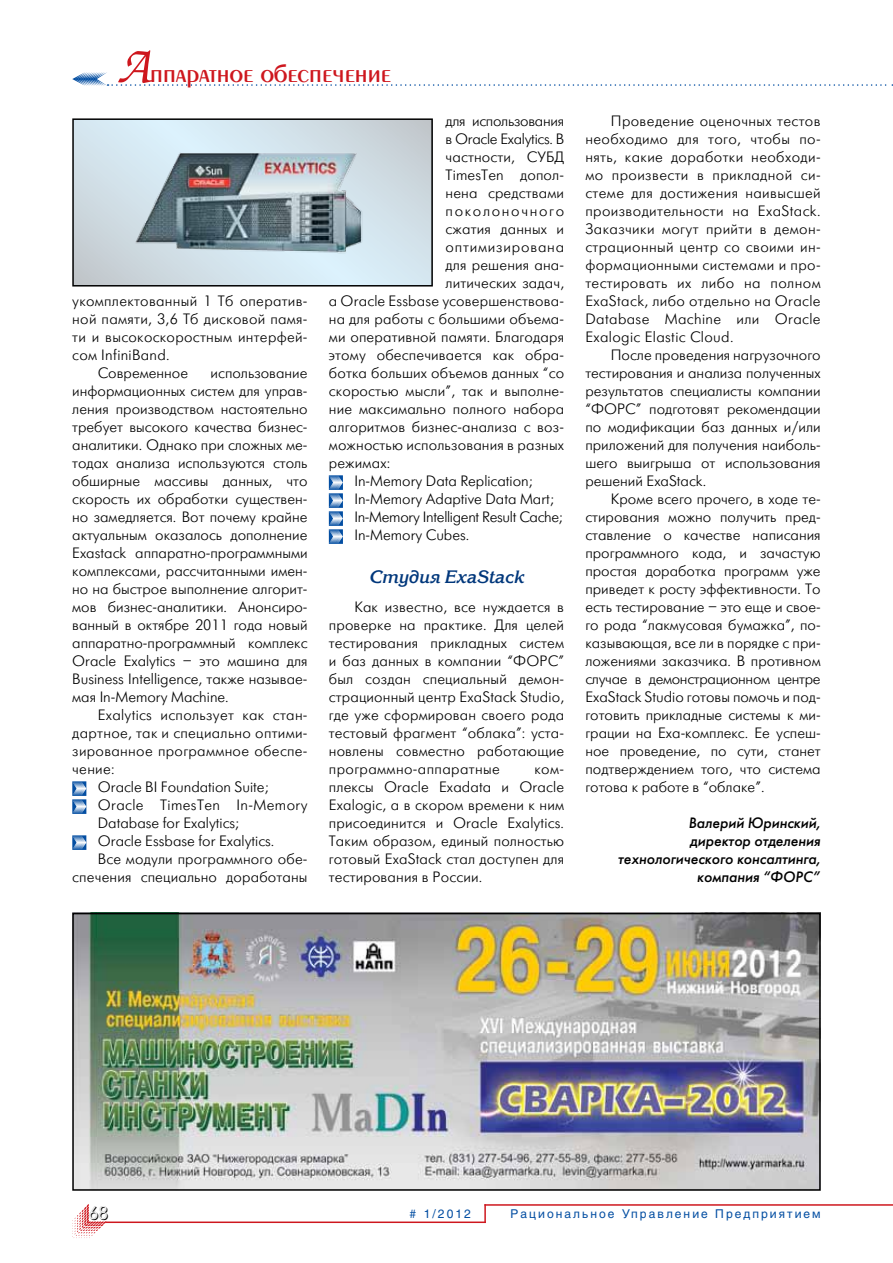
<style>
.page{position:relative;width:893px;height:1263px;background:#fff}
.page>*{position:absolute;margin:0;border:0;box-sizing:border-box;transform-origin:0 0}
.t1{font:27px "Penta Demi";color:#ce171e}
.t2{font:italic 700 18px "Korinna C";color:#00377b}
.t3{font:18px "Futuris Shadow C";color:#000}
.t4{font:15px/18px "Futuris Light C";letter-spacing:.01em;color:#000;text-align:justify}
.t5{font:italic 15px/18px "Futuris C";color:#000;text-align:right}
.t6{font:15px "Futuris Light C";letter-spacing:-.02em;color:#000}
.t7{font:15px "Futuris Light C";letter-spacing:.055em;color:#000}
.t8{font:15px "Futuris Light C";letter-spacing:.11em;color:#000}
.t9{font:12px "Helios";letter-spacing:.17em;color:#034ea2}
.s1{font-family:"Zapf Chancery C";font-size:54px}
</style>
<div class="page">
<svg style="left:72px;top:1204px;width:34px;height:34px"></svg>
<svg style="left:484px;top:1206px;width:2px;height:15px"></svg>
<hr style="left:105px;top:1221px;width:381px;height:2px;background:#ce171e">
<hr style="left:484px;top:1204px;width:409px;height:2px;background:#ce171e">
<svg style="left:72px;top:72px;width:821px;height:14px"></svg>
<svg style="left:72px;top:781px;width:14px;height:33px"></svg>
<svg style="left:72px;top:835px;width:14px;height:15px"></svg>
<svg style="left:329px;top:475px;width:14px;height:69px"></svg>
<svg style="left:75px;top:121px;width:355px;height:162px;background:#d0dee6"></svg>
<img style="left:120px;top:140px;width:265px;height:124px">
<div style="left:72px;top:118px;width:361px;height:168px;border:2px solid #000"></div>
<img style="left:75px;top:916px;width:743px;height:272px">
<div style="left:72px;top:913px;width:749px;height:278px;border:2px solid #000"></div>
<h1 class="t1" style="left:117px;top:60px;width:276px"><span class="s1">А</span>ппаратное обеспечение</h1>
<p class="t4" style="left:72px;top:292px;width:237px">укомплектованный 1 Тб оператив-</p>
<p class="t4" style="left:72px;top:310px;width:237px">ной памяти, 3,6 Тб дисковой памя-</p>
<p class="t4" style="left:72px;top:328px;width:237px">ти и высокоскоростным интерфей-</p>
<p class="t4" style="left:72px;top:346px;width:99px">сом InfiniBand.</p>
<p class="t4" style="left:98px;top:364px;width:92px">Современное</p>
<p class="t4" style="left:72px;top:364px;width:237px;text-indent:138px">использование информационных систем для управ&shy;ления производством настоятельно требует высокого качества бизнес&shy;аналитики. Однако при сложных ме&shy;тодах анализа используются столь обширные массивы данных, что скорость их обработки существен&shy;но замедляется. Вот почему крайне актуальным оказалось дополнение Exastack аппаратно-программными комплексами, рассчитанными имен&shy;но на быстрое выполнение алгорит&shy;мов бизнес-аналитики. Анонсиро&shy;ванный в октябре 2011 года новый аппаратно-программный комплекс Oracle Exalytics – это машина для Business Intelligence, также называе&shy;мая In-Memory Machine.</p>
<p class="t4" style="left:98px;top:706px;width:211px">Exalytics использует как стан-</p>
<p class="t4" style="left:72px;top:724px;width:237px">дартное, так и специально оптими-</p>
<p class="t4" style="left:72px;top:742px;width:237px">зированное программное обеспе-</p>
<p class="t4" style="left:72px;top:760px;width:44px">чение:</p>
<p class="t4" style="left:98px;top:778px;width:172px">Oracle BI Foundation Suite;</p>
<p class="t4" style="left:98px;top:796px;width:211px">Oracle TimesTen In-Memory</p>
<p class="t4" style="left:98px;top:814px;width:143px">Database for Exalytics;</p>
<p class="t4" style="left:98px;top:832px;width:178px">Oracle Essbase for Exalytics.</p>
<p class="t4" style="left:98px;top:850px;width:211px">Все модули программного обе-</p>
<p class="t4" style="left:72px;top:868px;width:237px">спечения специально доработаны</p>
<p class="t6" style="left:446px;top:113px;width:120px">для использования</p>
<p class="t6" style="left:446px;top:131px;width:120px">в Oracle Exalytics. В</p>
<p class="t4" style="left:446px;top:148px;width:120px">частности, СУБД</p>
<p class="t4" style="left:446px;top:166px;width:120px">TimesTen допол-</p>
<p class="t4" style="left:446px;top:184px;width:120px">нена средствами</p>
<p class="t8" style="left:446px;top:203px;width:120px">поколоночного</p>
<p class="t4" style="left:446px;top:220px;width:120px">сжатия данных и</p>
<p class="t7" style="left:446px;top:239px;width:120px">оптимизирована</p>
<p class="t4" style="left:446px;top:256px;width:120px">для решения ана-</p>
<p class="t4" style="left:446px;top:274px;width:120px">литических задач,</p>
<p class="t4" style="left:329px;top:292px;width:237px">а Oracle Essbase усовершенствова-</p>
<p class="t4" style="left:329px;top:310px;width:237px">на для работы с большими объема-</p>
<p class="t4" style="left:329px;top:328px;width:237px">ми оперативной памяти. Благодаря</p>
<p class="t4" style="left:329px;top:346px;width:237px">этому обеспечивается как обра-</p>
<p class="t4" style="left:329px;top:364px;width:237px">ботка больших объемов данных “со</p>
<p class="t4" style="left:329px;top:382px;width:237px">скоростью мысли”, так и выполне-</p>
<p class="t4" style="left:329px;top:400px;width:237px">ние максимально полного набора</p>
<p class="t4" style="left:329px;top:418px;width:237px">алгоритмов бизнес-анализа с воз-</p>
<p class="t4" style="left:329px;top:436px;width:237px">можностью использования в разных</p>
<p class="t4" style="left:329px;top:454px;width:63px">режимах:</p>
<p class="t4" style="left:354px;top:472px;width:180px">In-Memory Data Replication;</p>
<p class="t4" style="left:354px;top:490px;width:201px">In-Memory Adaptive Data Mart;</p>
<p class="t6" style="left:354px;top:509px;width:210px">In-Memory Intelligent Result Cache;</p>
<p class="t4" style="left:354px;top:526px;width:116px">In-Memory Cubes.</p>
<p class="t2" style="left:369px;top:567px;width:157px">Студия ExaStack</p>
<p class="t4" style="left:329px;top:598px;width:237px;text-indent:26px">Как известно, все нуждается в проверке на практике. Для целей тестирования прикладных систем и баз данных в компании “ФОРС” был создан специальный демон&shy;страционный центр EхaStack Studio, где уже сформирован своего рода тестовый фрагмент “облака”: уста&shy;новлены совместно работающие программно-аппаратные</p>
<p class="t4" style="left:329px;top:760px;width:237px;text-indent:206px">ком&shy;плексы Oracle Exadata и Oracle Exalogic, а в скором времени к ним присоединится и Oracle Exalytics.<br>Таким образом, единый полностью готовый ExaStack стал доступен для тестирования в России.</p>
<p class="t4" style="left:585px;top:112px;width:237px;text-indent:26px">Проведение оценочных тестов необходимо для того, чтобы по&shy;нять, какие доработки необходи&shy;мо произвести в прикладной си&shy;стеме для достижения наивысшей производительности на ExaStack.<br>Заказчики могут прийти в демон&shy;страционный центр со своими ин&shy;формационными системами и про&shy;тестировать их либо на полном ExaStack, либо отдельно на Oracle Database Machine или Oracle Exalogic Elastic Cloud.</p>
<p class="t4" style="left:585px;top:346px;width:237px;text-indent:26px">После проведения нагрузочного тестирования и анализа полученных результатов специалисты компании “ФОРС” подготовят рекомендации по модификации баз данных и/или приложений для получения наиболь&shy;шего выигрыша от использования решений ExaStack.</p>
<p class="t4" style="left:585px;top:490px;width:237px;text-indent:26px">Кроме всего прочего, в ходе те&shy;стирования можно получить пред&shy;ставление о качестве написания программного кода, и зачастую простая доработка программ уже приведет к росту эффективности. То есть тестирование – это еще и свое&shy;го рода “лакмусовая бумажка”, по&shy;казывающая, все ли в порядке с при&shy;ложениями заказчика. В противном случае в демонстрационном центре ExaStack Studio готовы помочь и под&shy;готовить прикладные системы к ми&shy;грации на Exa-комплекс. Ее успеш&shy;ное проведение, по сути, станет подтверждением того, что система готова к работе в “облаке”.</p>
<p class="t5" style="left:618px;top:814px;width:204px">Валерий Юринский,<br>директор отделения технологического консалтинга, компания “ФОРС”</p>
<p class="t3" style="left:89px;top:1204px;width:21px">68</p>
<p class="t9" style="left:410px;top:1207px;width:63px"># 1/2012</p>
<p class="t9" style="left:510px;top:1207px;width:312px">Рациональное Управление Предприятием</p>
</div>
